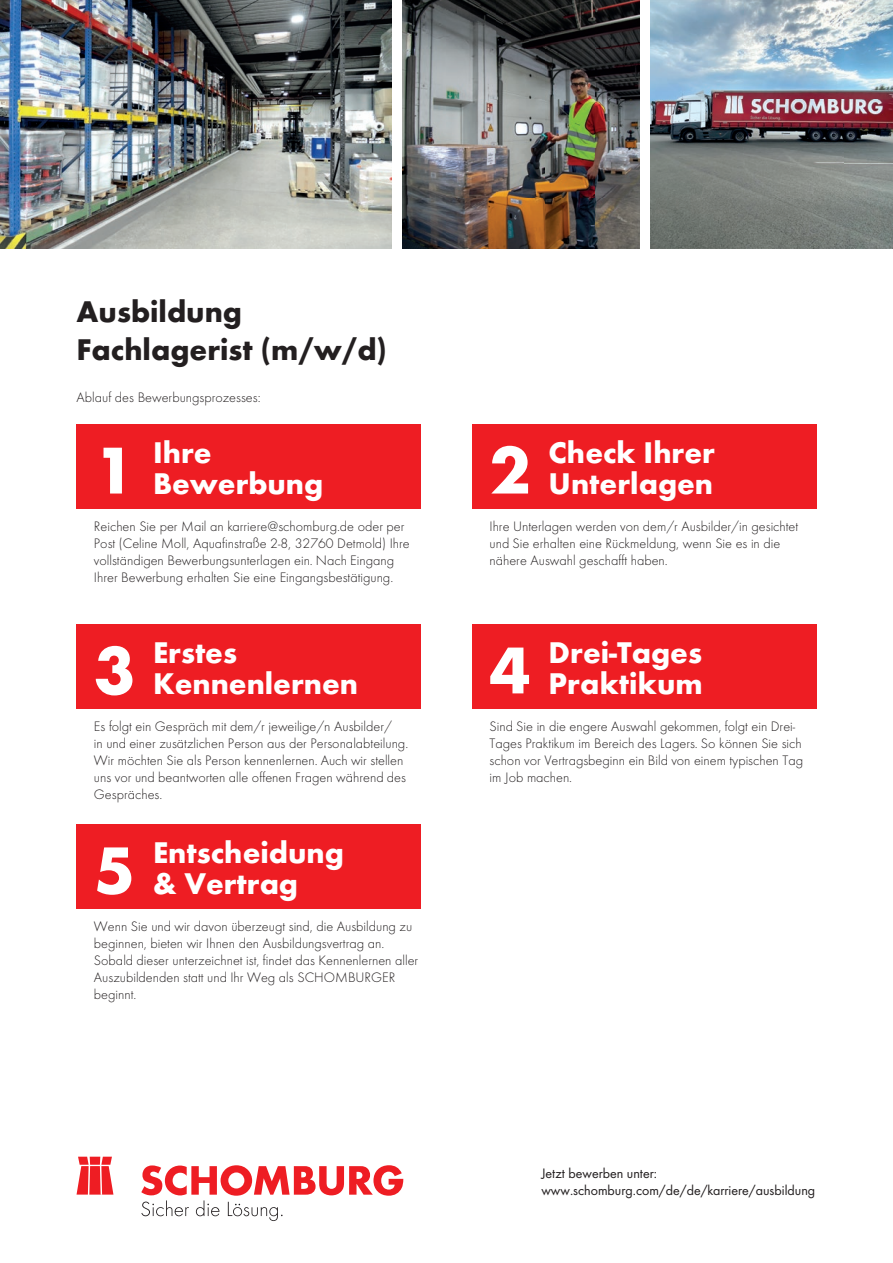
<style>
.page{position:relative;width:893px;height:1263px;background:#fff}
.page>*{position:absolute;margin:0;border:0;box-sizing:border-box;transform-origin:0 0}
.t1{font:700 68.7px "Futura TOT";color:#fff}
.t2{font:700 31.05px/31px "Futura TOT";color:#fff}
.t3{font:700 31.05px/37.3px "Futura TOT";color:#231f20}
.t4{font:300 14.25px/17.1px "Futura TOT";color:#231f20}
.t5{font:14.25px/17.1px "Futura TOT Boo";color:#231f20}
</style>
<div class="page">
<img style="left:0;top:0;width:893px;height:248px">
<svg style="left:77px;top:1157px;width:36px;height:37px"></svg>
<svg style="left:141px;top:1165px;width:262px;height:56px"></svg>
<div style="left:392px;top:0;width:10px;height:248px;background:#fff"></div>
<div style="left:640px;top:0;width:10px;height:248px;background:#fff"></div>
<div style="left:77px;top:424px;width:344px;height:85px;background:#ee1d23"></div>
<div style="left:77px;top:624px;width:344px;height:85px;background:#ee1d23"></div>
<div style="left:472px;top:624px;width:344px;height:85px;background:#ee1d23"></div>
<div style="left:472px;top:424px;width:344px;height:85px;background:#ee1d23"></div>
<div style="left:77px;top:824px;width:344px;height:84px;background:#ee1d23"></div>
<h2 class="t3" style="left:77px;top:293px;width:312px">Ausbildung<br>Fachlagerist (m/w/d)</h2>
<p class="t4" style="left:77px;top:389px;width:186px">Ablauf des Bewerbungsprozesses:</p>
<h1 class="t1" style="left:94px;top:428px;width:43px">1</h1>
<h2 class="t2" style="left:153px;top:437px;width:172px">Ihre<br>Bewerbung</h2>
<h1 class="t1" style="left:489px;top:428px;width:43px">2</h1>
<h2 class="t2" style="left:549px;top:437px;width:168px">Check Ihrer<br>Unterlagen</h2>
<p class="t4" style="left:94px;top:518px;width:317px">Reichen Sie per Mail an karriere@schomburg.de oder per Post (Celine Moll, Aquafinstraße 2-8, 32760 Detmold) Ihre vollständigen Bewerbungsunterlagen ein. Nach Eingang Ihrer Bewerbung erhalten Sie eine Eingangsbestätigung.</p>
<p class="t4" style="left:489px;top:518px;width:310px">Ihre Unterlagen werden von dem/r Ausbilder/in gesichtet und Sie erhalten eine Rückmeldung, wenn Sie es in die nähere Auswahl geschafft haben.</p>
<h2 class="t2" style="left:153px;top:636px;width:206px">Erstes<br>Kennenlernen</h2>
<h2 class="t2" style="left:549px;top:636px;width:156px">Drei-Tages<br>Praktikum</h2>
<h1 class="t1" style="left:94px;top:628px;width:43px">3</h1>
<h1 class="t1" style="left:489px;top:628px;width:43px">4</h1>
<p class="t4" style="left:94px;top:718px;width:316px">Es folgt ein Gespräch mit dem/r jeweilige/n Ausbilder/<br>in und einer zusätzlichen Person aus der Personalabteilung.<br>Wir möchten Sie als Person kennenlernen. Auch wir stellen uns vor und beantworten alle offenen Fragen während des Gespräches.</p>
<p class="t4" style="left:489px;top:718px;width:315px">Sind Sie in die engere Auswahl gekommen, folgt ein Drei-Tages Praktikum im Bereich des Lagers. So können Sie sich schon vor Vertragsbeginn ein Bild von einem typischen Tag im Job machen.</p>
<h1 class="t1" style="left:94px;top:828px;width:43px">5</h1>
<h2 class="t2" style="left:153px;top:836px;width:192px">Entscheidung &amp; Vertrag</h2>
<p class="t4" style="left:94px;top:918px;width:326px">Wenn Sie und wir davon überzeugt sind, die Ausbildung zu beginnen, bieten wir Ihnen den Ausbildungsvertrag an.<br>Sobald dieser unterzeichnet ist, findet das Kennenlernen aller Auszubildenden statt und Ihr Weg als SCHOMBURGER beginnt.</p>
<p class="t5" style="left:541px;top:1164px;width:275px">Jetzt bewerben unter: www.schomburg.com/de/de/karriere/ausbildung</p>
</div>
